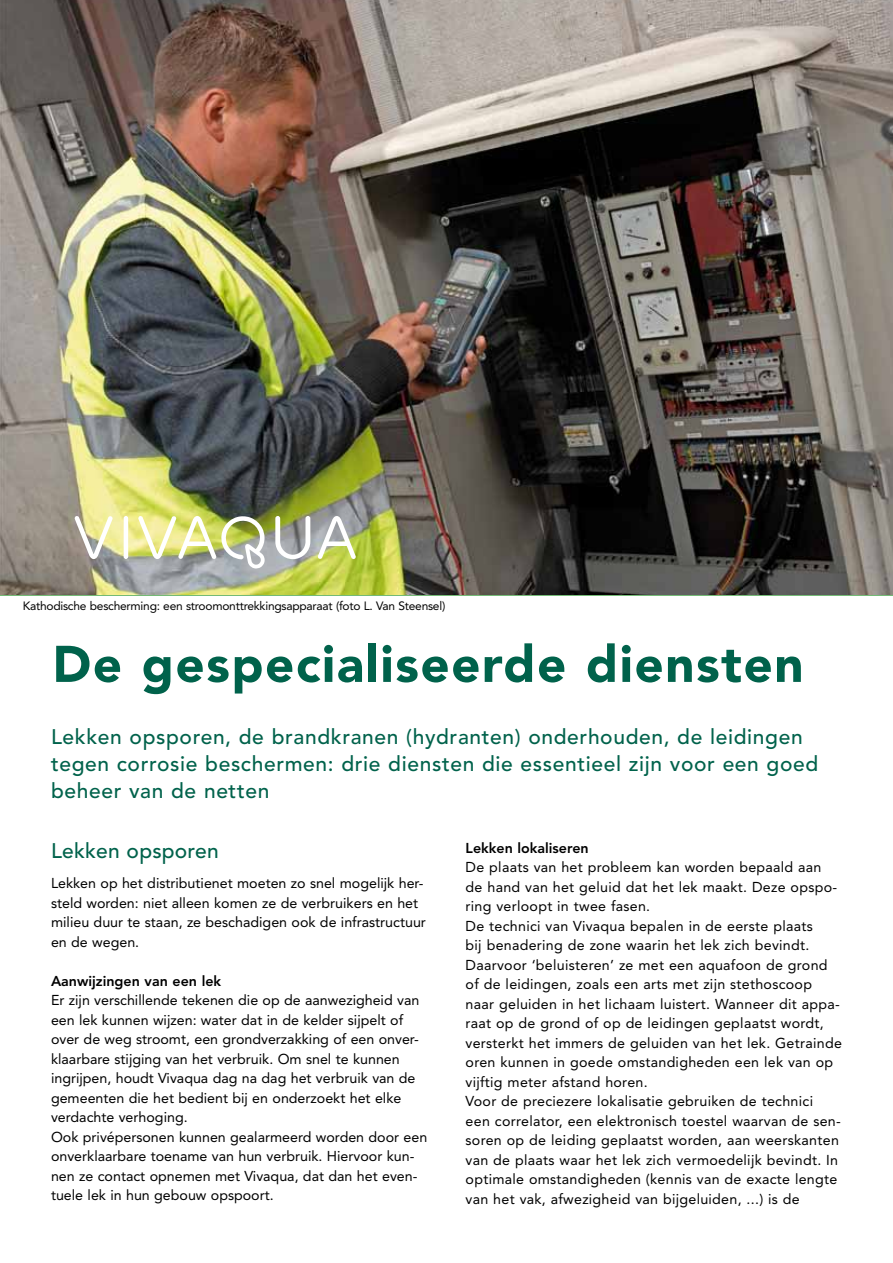
<style>
.page{position:relative;width:893px;height:1263px;background:#fff}
.page>*{position:absolute;margin:0;border:0;box-sizing:border-box;transform-origin:0 0}
.t1{font:900 51px "Avenir LT";letter-spacing:.03em;color:#00624b}
.t2{font:500 21px/27px "Avenir LT";letter-spacing:.03em;color:#00624b}
.t3{font:500 21px "Avenir LT";letter-spacing:.01em;color:#00624b}
.t4{font:14.25px/19.5px "Avenir LT";letter-spacing:.02em;color:#000}
.t5{font:14.25px/19.5px "Avenir LT";color:#000}
.t6{font:800 14.25px "Avenir LT";color:#000}
.t7{font:12px "Avenir LT";letter-spacing:-.02em;color:#000}
</style>
<div class="page">
<img style="left:0;top:0;width:893px;height:594px">
<svg style="left:75px;top:516px;width:38px;height:43px"></svg>
<hr style="left:124px;top:516px;width:4px;height:43px;background:#fff;border-radius:2px">
<svg style="left:275px;top:516px;width:35px;height:43px"></svg>
<svg style="left:318px;top:516px;width:38px;height:43px"></svg>
<img style="left:138px;top:516px;width:127px;height:53px">
<p class="t7" style="left:23px;top:599px;width:424px">Kathodische bescherming: een stroomonttrekkingsapparaat (foto L. Van Steensel)</p>
<h1 class="t1" style="left:53px;top:633px;width:752px">De gespecialiseerde diensten</h1>
<h2 class="t2" style="left:51px;top:724px;width:769px">Lekken opsporen, de brandkranen (hydranten) onderhouden, de leidingen tegen corrosie beschermen: drie diensten die essentieel zijn voor een goed beheer van de netten</h2>
<h2 class="t3" style="left:51px;top:839px;width:169px">Lekken opsporen</h2>
<p class="t5" style="left:51px;top:874px;width:376px">Lekken op het distributienet moeten zo snel mogelijk her&shy;steld worden: niet alleen komen ze de verbruikers en het milieu duur te staan, ze beschadigen ook de infrastructuur en de wegen.</p>
<p class="t6" style="left:51px;top:972px;width:172px">Aanwijzingen van een lek</p>
<p class="t5" style="left:51px;top:991px;width:378px">Er zijn verschillende tekenen die op de aanwezigheid van een lek kunnen wijzen: water dat in de kelder sijpelt of over de weg stroomt, een grondverzakking of een onver&shy;klaarbare stijging van het verbruik. Om snel te kunnen ingrijpen, houdt Vivaqua dag na dag het verbruik van de gemeenten die het bedient bij en onderzoekt het elke verdachte verhoging.<br>Ook privépersonen kunnen gealarmeerd worden door een onverklaarbare toename van hun verbruik. Hiervoor kun&shy;nen ze contact opnemen met Vivaqua, dat dan het even&shy;tuele lek in hun gebouw opspoort.</p>
<p class="t6" style="left:466px;top:839px;width:125px">Lekken lokaliseren</p>
<p class="t4" style="left:466px;top:857px;width:378px">De plaats van het probleem kan worden bepaald aan de hand van het geluid dat het lek maakt. Deze opspo&shy;ring verloopt in twee fasen.<br>De technici van Vivaqua bepalen in de eerste plaats<br>bij benadering de zone waarin het lek zich bevindt.<br>Daarvoor ‘beluisteren’ ze met een aquafoon de grond of de leidingen, zoals een arts met zijn stethoscoop naar geluiden in het lichaam luistert. Wanneer dit appa&shy;raat op de grond of op de leidingen geplaatst wordt, versterkt het immers de geluiden van het lek. Getrainde oren kunnen in goede omstandigheden een lek van op vijftig meter afstand horen.<br>Voor de preciezere lokalisatie gebruiken de technici<br>een correlator, een elektronisch toestel waarvan de sen&shy;soren op de leiding geplaatst worden, aan weerskanten van de plaats waar het lek zich vermoedelijk bevindt. In optimale omstandigheden (kennis van de exacte lengte van het vak, afwezigheid van bijgeluiden, ...) is de</p>
</div>
